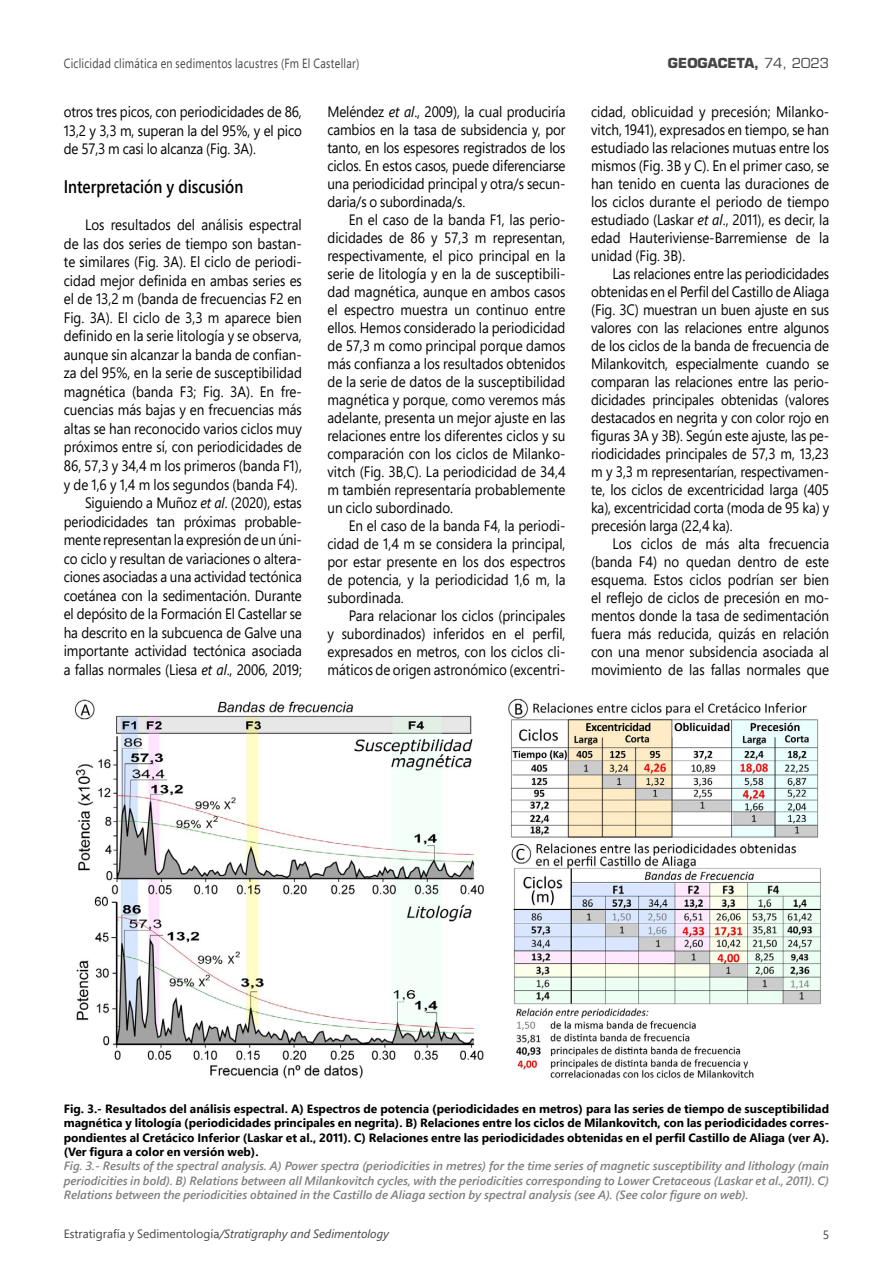
<style>
.page{position:relative;width:893px;height:1263px;background:#fff}
.page>*{position:absolute;margin:0;border:0;box-sizing:border-box;transform-origin:0 0}
.t1{font:600 18.15px "Segoe UI";color:#000;scale:.85 1}
.t2{font:15px/18px "Segoe Pro";color:#000;text-align:justify;scale:.9 1}
.t3{font:700 13.5px "Eurostile LT Std";color:#464545}
.t4{font:13.2px "Segoe Pro";letter-spacing:.025em;color:#464545;scale:.82 1}
.t5{font:700 12px/14.4px "Segoe Pro";color:#000;text-align:justify}
.t6{font:italic 600 12px/14.4px "Segoe Pro";color:#808080;text-align:justify}
.t7{font:italic 12px "Segoe Pro";color:#464545}
.t8{font:12px "Segoe Pro";color:#464545}
.s1{font-weight:400}
.s2{font-style:italic}
.s3{font-style:normal}
</style>
<div class="page">
<img style="left:74px;top:698px;width:747px;height:381px">
<p class="t4" style="left:64px;top:54px;width:362px">Ciclicidad climática en sedimentos lacustres (Fm El Castellar)</p>
<p class="t3" style="left:668px;top:55px;width:163px">GEOGACETA, <span class="s1">74, 2023</span></p>
<p class="t2" style="left:64px;top:102px;width:266px;line-height:18.6px">otros tres picos, con periodicidades de 86, 13,2 y 3,3 m, superan la del 95%, y el pico de 57,3 m casi lo alcanza (Fig. 3A).</p>
<p class="t1" style="left:64px;top:170px;width:213px">Interpretación y discusión</p>
<p class="t2" style="left:64px;top:215px;width:266px;line-height:18.6px;text-align:right">Los resultados del análisis espectral<br>de las dos series de tiempo son bastan&shy;te similares (Fig. 3A). El ciclo de periodi&shy;cidad mejor definida en ambas series es el de 13,2 m (banda de frecuencias F2 en Fig. 3A). El ciclo de 3,3 m aparece bien definido en la serie litología y se observa, aunque sin alcanzar la banda de confian&shy;za del 95%, en la serie de susceptibilidad magnética (banda F3; Fig. 3A). En fre&shy;cuencias más bajas y en frecuencias más altas se han reconocido varios ciclos muy próximos entre sí, con periodicidades de 86, 57,3 y 34,4 m los primeros (banda F1), y de 1,6 y 1,4 m los segundos (banda F4).<br>Siguiendo a Muñoz <span class="s2">et al</span>. (2020), estas periodicidades tan próximas probable&shy;mente representan la expresión de un úni&shy;co ciclo y resultan de variaciones o altera&shy;ciones asociadas a una actividad tectónica coetánea con la sedimentación. Durante el depósito de la Formación El Castellar se ha descrito en la subcuenca de Galve una importante actividad tectónica asociada a fallas normales (Liesa <span class="s2">et al</span>., 2006, 2019;</p>
<p class="t2" style="left:327px;top:102px;width:266px">Meléndez <span class="s2">et al</span>., 2009), la cual produciría cambios en la tasa de subsidencia y, por tanto, en los espesores registrados de los ciclos. En estos casos, puede diferenciarse una periodicidad principal y otra/s secun&shy;daria/s o subordinada/s.</p>
<p class="t2" style="left:327px;top:210px;width:266px;text-indent:21px">En el caso de la banda F1, las perio&shy;dicidades de 86 y 57,3 m representan, respectivamente, el pico principal en la serie de litología y en la de susceptibili&shy;dad magnética, aunque en ambos casos el espectro muestra un continuo entre ellos. Hemos considerado la periodicidad de 57,3 m como principal porque damos más confianza a los resultados obtenidos de la serie de datos de la susceptibilidad magnética y porque, como veremos más adelante, presenta un mejor ajuste en las relaciones entre los diferentes ciclos y su comparación con los ciclos de Milanko&shy;vitch (Fig. 3B,C). La periodicidad de 34,4 m también representaría probablemente un ciclo subordinado.</p>
<p class="t2" style="left:327px;top:516px;width:266px;text-indent:21px">En el caso de la banda F4, la periodi&shy;cidad de 1,4 m se considera la principal, por estar presente en los dos espectros de potencia, y la periodicidad 1,6 m, la subordinada.</p>
<p class="t2" style="left:327px;top:606px;width:266px;text-indent:21px">Para relacionar los ciclos (principales y subordinados) inferidos en el perfil, expresados en metros, con los ciclos cli&shy;máticos de origen astronómico (excentri-</p>
<p class="t2" style="left:591px;top:102px;width:266px">cidad, oblicuidad y precesión; Milanko&shy;vitch, 1941), expresados en tiempo, se han estudiado las relaciones mutuas entre los mismos (Fig. 3B y C). En el primer caso, se han tenido en cuenta las duraciones de los ciclos durante el periodo de tiempo estudiado (Laskar <span class="s2">et al</span>., 2011), es decir, la edad Hauteriviense-Barremiense de la unidad (Fig. 3B).</p>
<p class="t2" style="left:591px;top:264px;width:266px;text-indent:21px">Las relaciones entre las periodicidades obtenidas en el Perfil del Castillo de Aliaga (Fig. 3C) muestran un buen ajuste en sus valores con las relaciones entre algunos de los ciclos de la banda de frecuencia de Milankovitch, especialmente cuando se comparan las relaciones entre las perio&shy;dicidades principales obtenidas (valores destacados en negrita y con color rojo en figuras 3A y 3B). Según este ajuste, las pe&shy;riodicidades principales de 57,3 m, 13,23 m y 3,3 m representarían, respectivamen&shy;te, los ciclos de excentricidad larga (405 ka), excentricidad corta (moda de 95 ka) y precesión larga (22,4 ka).</p>
<p class="t2" style="left:591px;top:534px;width:266px;text-indent:21px">Los ciclos de más alta frecuencia (banda F4) no quedan dentro de este esquema. Estos ciclos podrían ser bien el reflejo de ciclos de precesión en mo&shy;mentos donde la tasa de sedimentación fuera más reducida, quizás en relación con una menor subsidencia asociada al movimiento de las fallas normales que</p>
<p class="t5" style="left:64px;top:1101px;width:767px">Fig. 3.- Resultados del análisis espectral. A) Espectros de potencia (periodicidades en metros) para las series de tiempo de susceptibilidad magnética y litología (periodicidades principales en negrita). B) Relaciones entre los ciclos de Milankovitch, con las periodicidades corres&shy;pondientes al Cretácico Inferior (Laskar et al., 2011). C) Relaciones entre las periodicidades obtenidas en el perfil Castillo de Aliaga (ver A). (Ver figura a color en versión web).</p>
<p class="t6" style="left:64px;top:1159px;width:767px">Fig. 3.- Results of the spectral analysis. A) Power spectra (periodicities in metres) for the time series of magnetic susceptibility and lithology (main periodicities in bold). B) Relations between all Milankovitch cycles, with the periodicities corresponding to Lower Cretaceous (Laskar et al., 2011). C)<br>Relations between the periodicities obtained in the Castillo de Aliaga section by spectral analysis (see A). (See color figure on web).</p>
<p class="t7" style="left:64px;top:1225px;width:327px"><span class="s3">Estratigrafía y Sedimentología</span>/Stratigraphy and Sedimentology</p>
<p class="t8" style="left:823px;top:1226px;width:8px">5</p>
</div>
